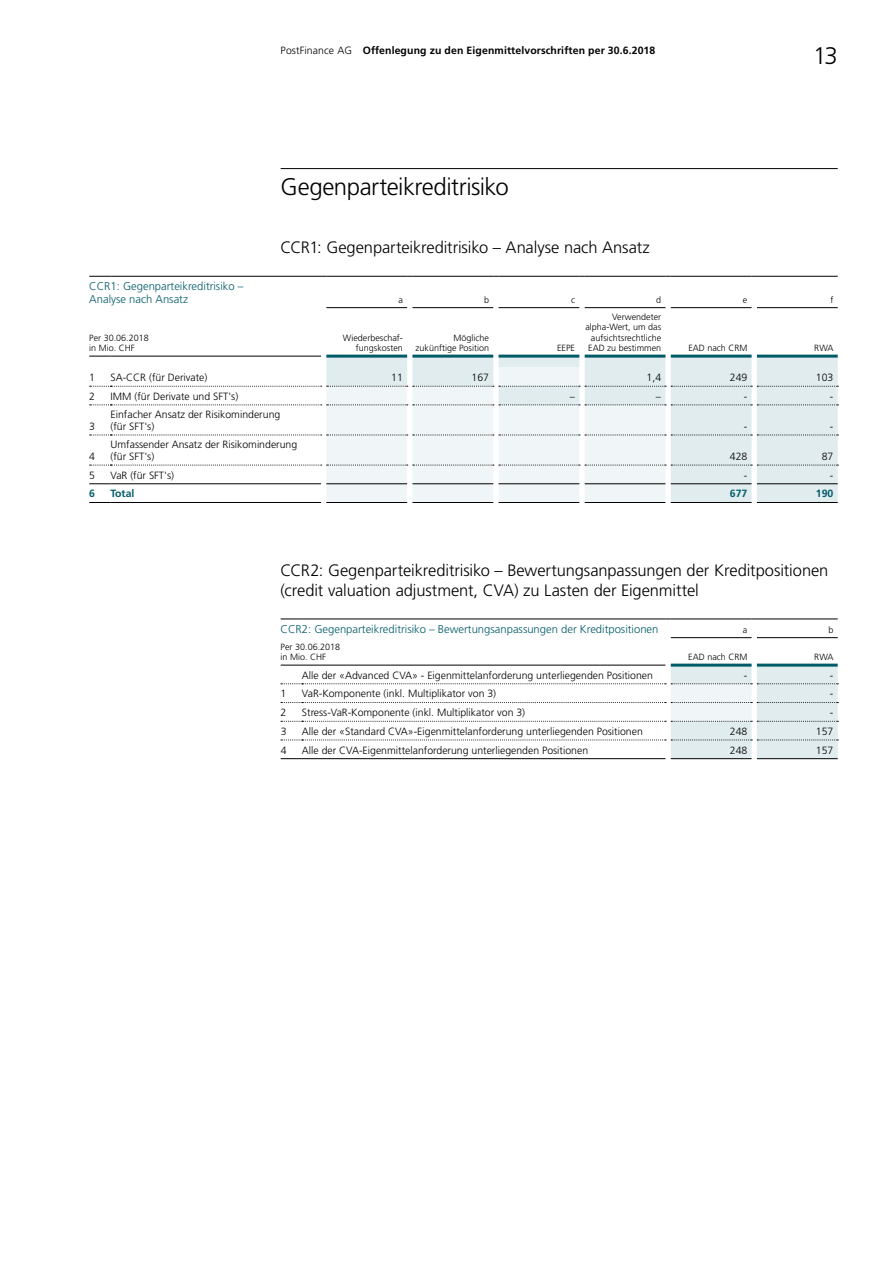
<style>
.page{position:relative;width:893px;height:1263px;background:#fff}
.page>*{position:absolute;margin:0;border:0;box-sizing:border-box;transform-origin:0 0}
.t1{font:300 24px "Frutiger LT Std";letter-spacing:-.02em;color:#000}
.t2{font:300 16.5px/19.5px "Frutiger LT Std";letter-spacing:-.005em;color:#000}
.t3{font:300 11.25px/12.8px "Frutiger LT Std";color:#005b68}
.t4{font:300 10.5px/12px "Frutiger LT Std";color:#000}
.t5{font:700 10.5px "Frutiger LT Std";letter-spacing:.01em;color:#000}
.t6{font:700 10.5px "Frutiger LT Std";color:#005b68}
.t7{font:300 9px/10.5px "Frutiger LT Std";color:#000;text-align:right}
.s1{font-weight:300}
</style>
<div class="page">
<hr style="left:281px;top:168px;width:557px;height:1px;background:#000">
<svg style="left:89px;top:307px;width:749px;height:178px"></svg>
<svg style="left:326px;top:356px;width:512px;height:146px;background:#e1ebee"></svg>
<svg style="left:326px;top:367px;width:339px;height:135px;fill:#f0f6f7"></svg>
<svg style="left:89px;top:276px;width:22px;height:1px"></svg>
<hr style="left:111px;top:276px;width:210px;height:1px;background:#000">
<hr style="left:326px;top:276px;width:81px;height:1px;background:#000">
<hr style="left:412px;top:276px;width:81px;height:1px;background:#000">
<hr style="left:499px;top:276px;width:80px;height:1px;background:#000">
<hr style="left:585px;top:276px;width:80px;height:1px;background:#000">
<hr style="left:671px;top:276px;width:81px;height:1px;background:#000">
<hr style="left:757px;top:276px;width:81px;height:1px;background:#000">
<hr style="left:326px;top:307px;width:81px;height:1px;background:#000">
<hr style="left:412px;top:307px;width:81px;height:1px;background:#000">
<hr style="left:499px;top:307px;width:80px;height:1px;background:#000">
<hr style="left:585px;top:307px;width:80px;height:1px;background:#000">
<hr style="left:671px;top:307px;width:81px;height:1px;background:#000">
<hr style="left:757px;top:307px;width:81px;height:1px;background:#000">
<svg style="left:89px;top:356px;width:22px;height:1px"></svg>
<hr style="left:111px;top:356px;width:210px;height:1px;background:#000">
<svg style="left:89px;top:483px;width:22px;height:1px"></svg>
<hr style="left:111px;top:483px;width:210px;height:1px;background:#000">
<hr style="left:326px;top:483px;width:81px;height:1px;background:#000">
<hr style="left:412px;top:483px;width:81px;height:1px;background:#000">
<hr style="left:499px;top:483px;width:80px;height:1px;background:#000">
<hr style="left:585px;top:483px;width:80px;height:1px;background:#000">
<hr style="left:671px;top:483px;width:81px;height:1px;background:#000">
<hr style="left:757px;top:483px;width:81px;height:1px;background:#000">
<svg style="left:89px;top:502px;width:22px;height:1px"></svg>
<hr style="left:111px;top:502px;width:210px;height:1px;background:#000">
<hr style="left:326px;top:502px;width:81px;height:1px;background:#000">
<hr style="left:412px;top:502px;width:81px;height:1px;background:#000">
<hr style="left:499px;top:502px;width:80px;height:1px;background:#000">
<hr style="left:585px;top:502px;width:80px;height:1px;background:#000">
<hr style="left:671px;top:502px;width:81px;height:1px;background:#000">
<hr style="left:757px;top:502px;width:81px;height:1px;background:#000">
<hr style="left:326px;top:355px;width:81px;height:3px;background:#005b68">
<hr style="left:412px;top:355px;width:81px;height:3px;background:#005b68">
<hr style="left:499px;top:355px;width:80px;height:3px;background:#005b68">
<hr style="left:585px;top:355px;width:80px;height:3px;background:#005b68">
<hr style="left:671px;top:355px;width:81px;height:3px;background:#005b68">
<hr style="left:757px;top:355px;width:81px;height:3px;background:#005b68">
<svg style="left:90px;top:386px;width:748px;height:1px"></svg>
<svg style="left:90px;top:405px;width:748px;height:1px"></svg>
<svg style="left:90px;top:435px;width:748px;height:1px"></svg>
<svg style="left:90px;top:465px;width:748px;height:1px"></svg>
<svg style="left:281px;top:637px;width:557px;height:28px"></svg>
<svg style="left:281px;top:619px;width:21px;height:1px"></svg>
<hr style="left:302px;top:619px;width:363px;height:1px;background:#000">
<hr style="left:671px;top:619px;width:81px;height:1px;background:#000">
<hr style="left:757px;top:619px;width:81px;height:1px;background:#000">
<hr style="left:671px;top:637px;width:81px;height:1px;background:#000">
<hr style="left:757px;top:637px;width:81px;height:1px;background:#000">
<hr style="left:671px;top:664px;width:81px;height:3px;background:#005b68">
<hr style="left:757px;top:664px;width:81px;height:3px;background:#005b68">
<svg style="left:281px;top:665px;width:557px;height:94px"></svg>
<p class="t5" style="left:281px;top:44px;width:376px"><span class="s1">PostFinance AG</span> Offenlegung zu den Eigenmittelvorschriften per 30.6.2018</p>
<h1 class="t1" style="left:813px;top:42px;width:26px">13</h1>
<p class="t3" style="left:89px;top:280px;width:156px">CCR1: Gegenparteikreditrisiko –<br>Analyse nach Ansatz</p>
<h1 class="t1" style="left:281px;top:174px;width:230px">Gegenparteikreditrisiko</h1>
<h2 class="t2" style="left:281px;top:238px;width:371px">CCR1: Gegenparteikreditrisiko – Analyse nach Ansatz</h2>
<p class="t7" style="left:398px;top:294px;width:6px">a</p>
<p class="t7" style="left:484px;top:294px;width:7px">b</p>
<p class="t7" style="left:571px;top:294px;width:5px">c</p>
<p class="t7" style="left:656px;top:294px;width:7px">d</p>
<p class="t7" style="left:743px;top:294px;width:6px">e</p>
<p class="t7" style="left:830px;top:294px;width:4px">f</p>
<p class="t7" style="left:89px;top:332px;width:61px;text-align:left">Per 30.06.2018 in Mio. CHF</p>
<p class="t7" style="left:343px;top:332px;width:62px">Wiederbeschaf&shy;fungskosten</p>
<p class="t7" style="left:415px;top:332px;width:75px">Mögliche zukünftige Position</p>
<p class="t7" style="left:557px;top:343px;width:19px">EEPE</p>
<p class="t7" style="left:585px;top:311px;width:77px">Verwendeter alpha-Wert, um das aufsichtsrechtliche<br>EAD zu bestimmen</p>
<p class="t7" style="left:688px;top:343px;width:61px">EAD nach CRM</p>
<p class="t7" style="left:814px;top:343px;width:21px">RWA</p>
<p class="t4" style="left:89px;top:372px;width:7px">1</p>
<p class="t4" style="left:111px;top:372px;width:98px">SA-CCR (für Derivate)</p>
<p class="t4" style="left:391px;top:372px;width:13px">11</p>
<p class="t4" style="left:471px;top:372px;width:19px">167</p>
<p class="t4" style="left:647px;top:372px;width:16px">1,4</p>
<p class="t4" style="left:730px;top:372px;width:19px">249</p>
<p class="t4" style="left:816px;top:372px;width:19px">103</p>
<p class="t4" style="left:89px;top:390px;width:7px">2</p>
<p class="t4" style="left:111px;top:390px;width:129px">IMM (für Derivate und SFT's)</p>
<p class="t4" style="left:570px;top:390px;width:7px">–</p>
<p class="t4" style="left:656px;top:390px;width:7px">–</p>
<p class="t4" style="left:744px;top:390px;width:5px">-</p>
<p class="t4" style="left:830px;top:390px;width:5px">-</p>
<p class="t4" style="left:89px;top:420px;width:7px">3</p>
<p class="t4" style="left:111px;top:408px;width:171px">Einfacher Ansatz der Risikominderung (für SFT's)</p>
<p class="t4" style="left:744px;top:420px;width:5px">-</p>
<p class="t4" style="left:830px;top:420px;width:5px">-</p>
<p class="t4" style="left:89px;top:450px;width:7px">4</p>
<p class="t4" style="left:111px;top:438px;width:188px">Umfassender Ansatz der Risikominderung (für SFT's)</p>
<p class="t4" style="left:730px;top:450px;width:19px">428</p>
<p class="t4" style="left:822px;top:450px;width:13px">87</p>
<p class="t4" style="left:89px;top:469px;width:7px">5</p>
<p class="t4" style="left:111px;top:469px;width:65px">VaR (für SFT's)</p>
<p class="t4" style="left:744px;top:469px;width:5px">-</p>
<p class="t4" style="left:830px;top:469px;width:5px">-</p>
<p class="t6" style="left:89px;top:488px;width:7px">6</p>
<p class="t6" style="left:111px;top:488px;width:25px">Total</p>
<p class="t6" style="left:730px;top:488px;width:19px">677</p>
<p class="t6" style="left:816px;top:488px;width:19px">190</p>
<h2 class="t2" style="left:281px;top:561px;width:549px">CCR2: Gegenparteikreditrisiko – Bewertungsanpassungen der Kreditpositionen (credit valuation adjustment, CVA) zu Lasten der Eigenmittel</h2>
<p class="t3" style="left:281px;top:623px;width:379px">CCR2: Gegenparteikreditrisiko – Bewertungsanpassungen der Kreditpositionen</p>
<p class="t7" style="left:743px;top:624px;width:6px">a</p>
<p class="t7" style="left:828px;top:624px;width:7px">b</p>
<p class="t7" style="left:281px;top:641px;width:61px;text-align:left">Per 30.06.2018 in Mio. CHF</p>
<p class="t7" style="left:688px;top:652px;width:61px">EAD nach CRM</p>
<p class="t7" style="left:814px;top:652px;width:21px">RWA</p>
<p class="t4" style="left:302px;top:669px;width:353px">Alle der «Advanced CVA» - Eigenmittelanforderung unterliegenden Positionen</p>
<p class="t4" style="left:744px;top:669px;width:5px">-</p>
<p class="t4" style="left:830px;top:669px;width:5px">-</p>
<p class="t4" style="left:281px;top:688px;width:7px">1</p>
<p class="t4" style="left:302px;top:688px;width:196px">VaR-Komponente (inkl. Multiplikator von 3)</p>
<p class="t4" style="left:830px;top:688px;width:5px">-</p>
<p class="t4" style="left:281px;top:707px;width:7px">2</p>
<p class="t4" style="left:302px;top:707px;width:225px">Stress-VaR-Komponente (inkl. Multiplikator von 3)</p>
<p class="t4" style="left:830px;top:707px;width:5px">-</p>
<p class="t4" style="left:281px;top:725px;width:7px">3</p>
<p class="t4" style="left:302px;top:725px;width:342px">Alle der «Standard CVA»-Eigenmittelanforderung unterliegenden Positionen</p>
<p class="t4" style="left:730px;top:725px;width:19px">248</p>
<p class="t4" style="left:816px;top:725px;width:19px">157</p>
<p class="t4" style="left:281px;top:744px;width:7px">4</p>
<p class="t4" style="left:302px;top:744px;width:288px">Alle der CVA-Eigenmittelanforderung unterliegenden Positionen</p>
<p class="t4" style="left:730px;top:744px;width:19px">248</p>
<p class="t4" style="left:816px;top:744px;width:19px">157</p>
</div>
